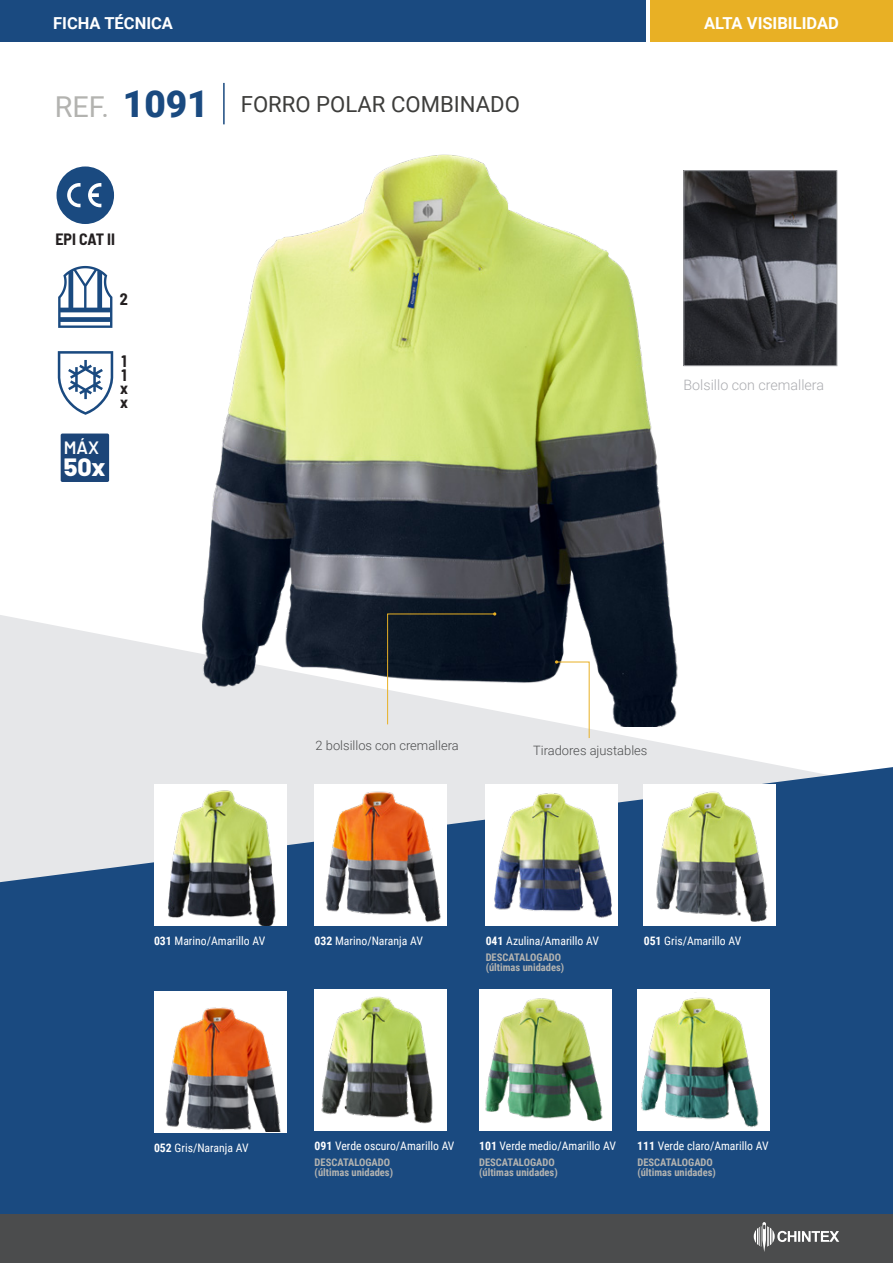
<style>
.page{position:relative;width:893px;height:1263px;background:#fff}
.page>*{position:absolute;margin:0;border:0;box-sizing:border-box;transform-origin:0 0}
.t1{font:800 25.05px "Barlow";color:#fff}
.t2{font:22.2px "Roboto";color:#3d3d3b}
.t3{font:600 17.85px "Barlow";color:#fff}
.t4{font:700 16.5px "Roboto";color:#fff}
.t5{font:700 semi-condensed 16.2px/13.5px "Barlow";color:#231f20;text-align:justify}
.t6{font:700 semi-condensed 16.05px "Barlow";color:#231f20}
.t7{font:300 14.25px "Roboto";color:#abacb0}
.t8{font:300 12.9px "Roboto";color:#4b4c4d}
.t9{font:11.7px "Roboto Condensed";color:#fff}
.t10{font:700 10.5px/10.5px "Roboto Condensed";color:#b3b3b0}
.s1{font-size:28.8px;color:#b3b3b0}
.s2{font-weight:900;font-size:37.05px;color:#1a4a80}
.s3{font-weight:700}
</style>
<div class="page">
<svg style="left:0;top:615px;width:775px;height:150px;fill:#e6e7e9"></svg>
<svg style="left:0;top:765px;width:893px;height:449px;background:#355f8e"></svg>
<div style="left:0;top:0;width:645px;height:42px;background:#1a4a80"></div>
<div style="left:0;top:1214px;width:893px;height:49px;background:#4b4c4d"></div>
<div style="left:650px;top:0;width:243px;height:42px;background:#e8b025"></div>
<svg style="left:754px;top:1222px;width:85px;height:30px"></svg>
<hr style="left:223px;top:83px;width:2px;height:41px;background:#1a4a80">
<img style="left:175px;top:154px;width:522px;height:573px">
<svg style="left:555px;top:660px;width:35px;height:79px"></svg>
<svg style="left:387px;top:612px;width:109px;height:113px"></svg>
<img style="left:686px;top:172px;width:149px;height:192px">
<div style="left:684px;top:170px;width:153px;height:196px;border:1px solid #a3a4a8"></div>
<svg style="left:57px;top:166px;width:57px;height:58px"></svg>
<svg style="left:58px;top:266px;width:54px;height:62px"></svg>
<svg style="left:58px;top:351px;width:55px;height:64px"></svg>
<div style="left:154px;top:784px;width:132px;height:142px;background:#fff"></div>
<div style="left:315px;top:989px;width:132px;height:142px;background:#fff"></div>
<div style="left:315px;top:784px;width:132px;height:142px;background:#fff"></div>
<div style="left:479px;top:989px;width:132px;height:142px;background:#fff"></div>
<div style="left:486px;top:784px;width:132px;height:142px;background:#fff"></div>
<div style="left:644px;top:784px;width:132px;height:142px;background:#fff"></div>
<div style="left:637px;top:989px;width:132px;height:142px;background:#fff"></div>
<div style="left:154px;top:991px;width:132px;height:142px;background:#fff"></div>
<img style="left:168px;top:790px;width:108px;height:136px">
<img style="left:317px;top:988px;width:121px;height:136px">
<img style="left:321px;top:782px;width:122px;height:141px">
<img style="left:485px;top:998px;width:118px;height:124px">
<img style="left:494px;top:788px;width:126px;height:134px">
<img style="left:656px;top:791px;width:112px;height:131px">
<img style="left:641px;top:992px;width:118px;height:136px">
<img style="left:165px;top:1007px;width:116px;height:124px">
<div style="left:61px;top:433px;width:48px;height:49px;background:#1c4578;border-radius:2px"></div>
<h3 class="t4" style="left:53px;top:11px;width:121px">FICHA TÉCNICA</h3>
<h3 class="t4" style="left:704px;top:11px;width:136px">ALTA VISIBILIDAD</h3>
<h2 class="t2" style="left:55px;top:89px;width:467px"><span class="s1">REF.</span> <span class="s2">1091</span> FORRO POLAR COMBINADO</h2>
<h3 class="t6" style="left:55px;top:228px;width:61px">EPI CAT II</h3>
<h3 class="t5" style="left:120px;top:291px;width:10px">2</h3>
<h3 class="t3" style="left:64px;top:435px;width:37px">MÁX</h3>
<h1 class="t1" style="left:64px;top:448px;width:43px">50x</h1>
<h3 class="t5" style="left:120px;top:354px;width:9px">1<br>1 x x</h3>
<p class="t7" style="left:684px;top:375px;width:142px">Bolsillo con cremallera</p>
<p class="t8" style="left:316px;top:736px;width:145px">2 bolsillos con cremallera</p>
<p class="t8" style="left:533px;top:741px;width:116px">Tiradores ajustables</p>
<p class="t9" style="left:154px;top:933px;width:113px"><span class="s3">031</span> Marino/Amarillo AV</p>
<p class="t9" style="left:315px;top:933px;width:110px"><span class="s3">032</span> Marino/Naranja AV</p>
<p class="t9" style="left:486px;top:933px;width:115px"><span class="s3">041</span> Azulina/Amarillo AV</p>
<p class="t9" style="left:644px;top:933px;width:99px"><span class="s3">051</span> Gris/Amarillo AV</p>
<p class="t10" style="left:486px;top:951px;width:80px">DESCATALOGADO (últimas unidades)</p>
<p class="t9" style="left:154px;top:1139px;width:96px"><span class="s3">052</span> Gris/Naranja AV</p>
<p class="t9" style="left:637px;top:1137px;width:133px"><span class="s3">111</span> Verde claro/Amarillo AV</p>
<p class="t10" style="left:637px;top:1156px;width:80px">DESCATALOGADO (últimas unidades)</p>
<p class="t9" style="left:315px;top:1137px;width:141px"><span class="s3">091</span> Verde oscuro/Amarillo AV</p>
<p class="t9" style="left:479px;top:1137px;width:138px"><span class="s3">101</span> Verde medio/Amarillo AV</p>
<p class="t10" style="left:315px;top:1156px;width:80px">DESCATALOGADO (últimas unidades)</p>
<p class="t10" style="left:479px;top:1156px;width:80px">DESCATALOGADO (últimas unidades)</p>
</div>
